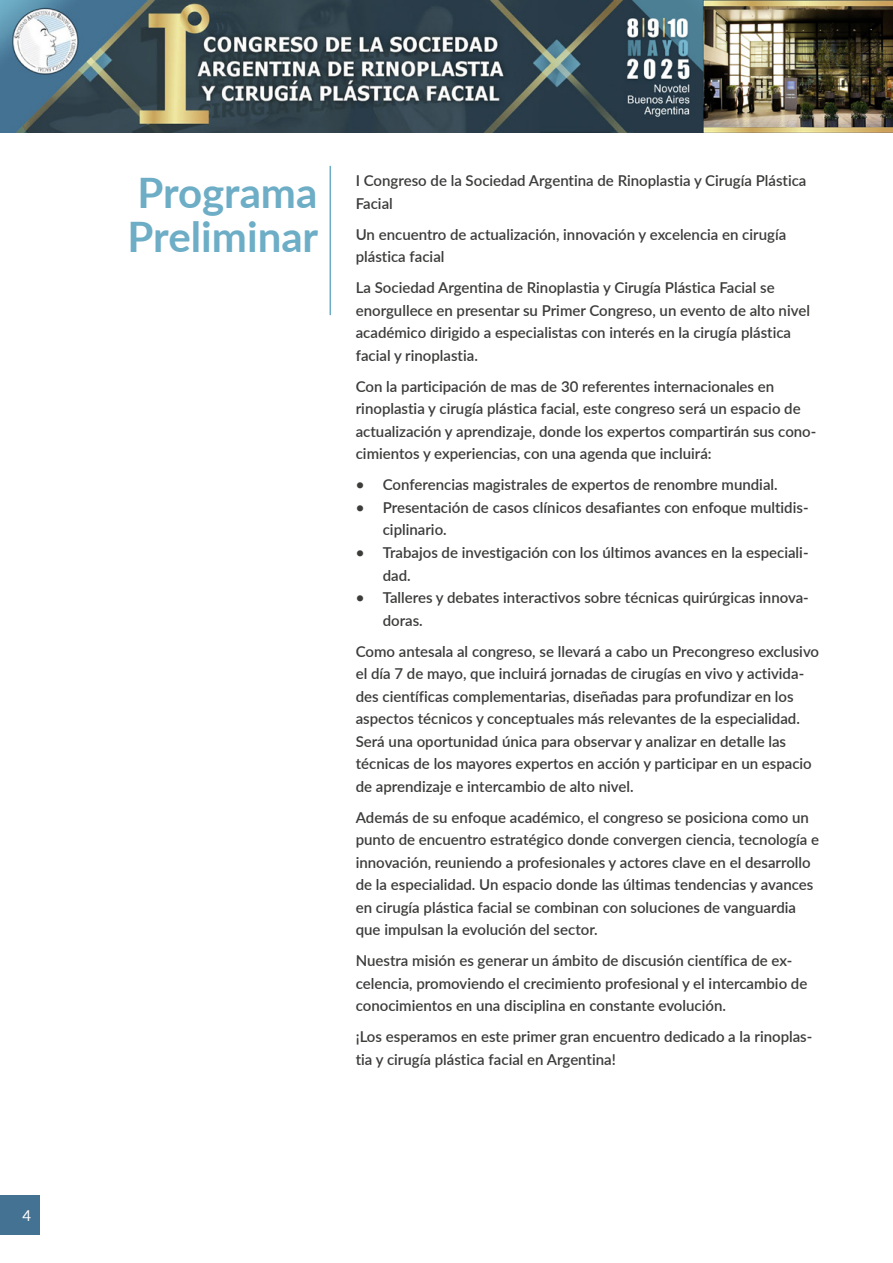
<style>
.page{position:relative;width:893px;height:1263px;background:#fff}
.page>*{position:absolute;margin:0;border:0;box-sizing:border-box;transform-origin:0 0}
.t1{font:700 42px/43.5px "Lato";color:#6dadc6}
.t2{font:600 15px/22.5px "Lato";color:#3c3c3b}
.t3{font:15px "Lato";color:#fff}
</style>
<div class="page">
<div style="left:0;top:1195px;width:40px;height:39px;background:#447293"></div>
<img style="left:0;top:0;width:893px;height:132px">
<hr style="left:329px;top:166px;width:2px;height:149px;background:#6dadc6">
<p class="t3" style="left:22px;top:1204px;width:10px">4</p>
<h1 class="t1" style="left:128px;top:169px;width:192px">Programa<br>Preliminar</h1>
<p class="t2" style="left:356px;top:169px;width:452px">I Congreso de la Sociedad Argentina de Rinoplastia y Cirugía Plástica<br>Facial</p>
<p class="t2" style="left:356px;top:223px;width:432px">Un encuentro de actualización, innovación y excelencia en cirugía plástica facial</p>
<p class="t2" style="left:356px;top:276px;width:456px">La Sociedad Argentina de Rinoplastia y Cirugía Plástica Facial se enorgullece en presentar su Primer Congreso, un evento de alto nivel académico dirigido a especialistas con interés en la cirugía plástica facial y rinoplastia.</p>
<p class="t2" style="left:356px;top:375px;width:462px">Con la participación de mas de 30 referentes internacionales en rinoplastia y cirugía plástica facial, este congreso será un espacio de actualización y aprendizaje, donde los expertos compartirán sus cono&shy;cimientos y experiencias, con una agenda que incluirá:</p>
<p class="t2" style="left:356px;top:473px;width:423px">• Conferencias magistrales de expertos de renombre mundial.</p>
<p class="t2" style="left:383px;top:496px;width:427px;text-indent:-27px">• Presentación de casos clínicos desafiantes con enfoque multidis&shy;ciplinario.</p>
<p class="t2" style="left:383px;top:541px;width:427px;text-indent:-27px">• Trabajos de investigación con los últimos avances en la especiali&shy;dad.</p>
<p class="t2" style="left:383px;top:586px;width:428px;text-indent:-27px">• Talleres y debates interactivos sobre técnicas quirúrgicas innova&shy;doras.</p>
<p class="t2" style="left:356px;top:639px;width:465px">Como antesala al congreso, se llevará a cabo un Precongreso exclusivo el día 7 de mayo, que incluirá jornadas de cirugías en vivo y activida&shy;des científicas complementarias, diseñadas para profundizar en los aspectos técnicos y conceptuales más relevantes de la especialidad.<br>Será una oportunidad única para observar y analizar en detalle las técnicas de los mayores expertos en acción y participar en un espacio de aprendizaje e intercambio de alto nivel.</p>
<p class="t2" style="left:356px;top:805px;width:465px">Además de su enfoque académico, el congreso se posiciona como un punto de encuentro estratégico donde convergen ciencia, tecnología e innovación, reuniendo a profesionales y actores clave en el desarrollo de la especialidad. Un espacio donde las últimas tendencias y avances en cirugía plástica facial se combinan con soluciones de vanguardia que impulsan la evolución del sector.</p>
<p class="t2" style="left:356px;top:949px;width:453px">Nuestra misión es generar un ámbito de discusión científica de ex&shy;celencia, promoviendo el crecimiento profesional y el intercambio de conocimientos en una disciplina en constante evolución.</p>
<p class="t2" style="left:356px;top:1025px;width:458px">¡Los esperamos en este primer gran encuentro dedicado a la rinoplas&shy;tia y cirugía plástica facial en Argentina!</p>
</div>
